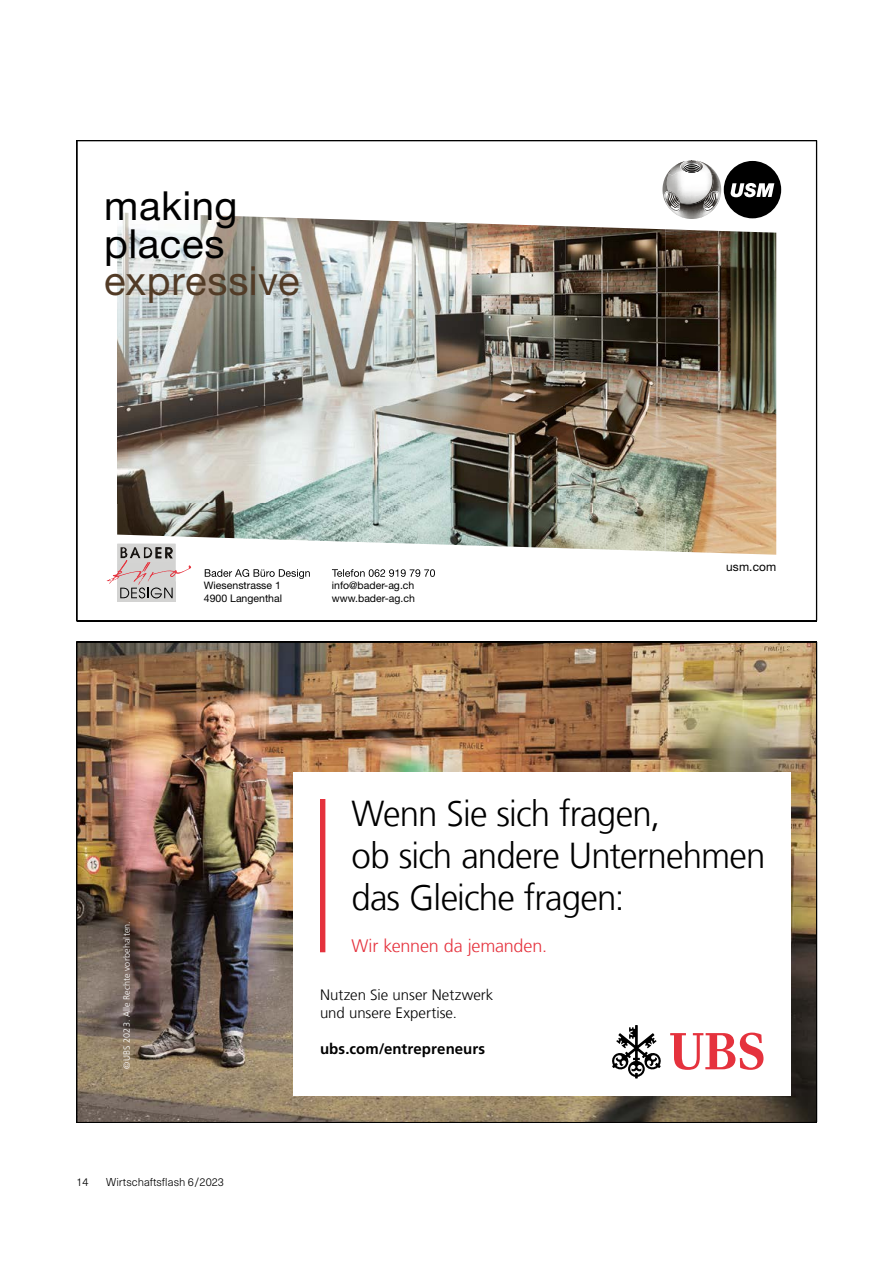
<style>
.page{position:relative;width:893px;height:1263px;background:#fff}
.page>*{position:absolute;margin:0;border:0;box-sizing:border-box;transform-origin:0 0}
.t1{font:40.2px/37.5px "Helvetica Neue LT Std";letter-spacing:.015em;color:#000}
.t2{font:300 36px/42px "Frutiger LT Com";letter-spacing:-.025em;color:#000}
.t3{font:300 18px "Frutiger LT Com";letter-spacing:-.01em;color:#e5323d}
.t4{font:300 15px/18px "Frutiger LT Com";color:#000}
.t5{font:700 15px "Frutiger LT Com";letter-spacing:.005em;color:#000}
.t6{font:12px "Helvetica Neue LT Std";letter-spacing:.01em;color:#000}
.t7{font:300 11.25px "Neue Haas Unica W1 G";color:#000}
.t8{font:10.5px/12.6px "Helvetica Neue LT Std";color:#000}
.t9{font:300 9px "Frutiger LT Com";letter-spacing:.015em;color:#fff}
.s1{color:#523b26}
</style>
<div class="page">
<img style="left:76px;top:642px;width:741px;height:481px">
<img style="left:76px;top:140px;width:741px;height:481px">
<p class="t1" style="left:104px;top:187px;width:197px">making places <span class="s1">expressive</span></p>
<p class="t8" style="left:204px;top:579px;width:80px">Wiesenstrasse 1<br>4900 Langenthal</p>
<p class="t8" style="left:332px;top:579px;width:85px">info@bader-ag.ch www.bader-ag.ch</p>
<p class="t6" style="left:726px;top:559px;width:52px">usm.com</p>
<p class="t9" style="left:122px;top:1069px;width:150px;rotate:-90deg">©UBS 2023. Alle Rechte vorbehalten.</p>
<p class="t7" style="left:77px;top:1174px;width:14px">14</p>
<p class="t7" style="left:106px;top:1174px;width:119px">Wirtschaftsflash 6/2023</p>
<p class="t2" style="left:352px;top:793px;width:416px">Wenn Sie sich fragen,<br>ob sich andere Unternehmen das Gleiche fragen:</p>
<p class="t3" style="left:352px;top:935px;width:197px">Wir kennen da jemanden.</p>
<p class="t4" style="left:320px;top:986px;width:175px">Nutzen Sie unser Netzwerk und unsere Expertise.</p>
<p class="t5" style="left:320px;top:1040px;width:167px">ubs.com/entrepreneurs</p>
</div>
